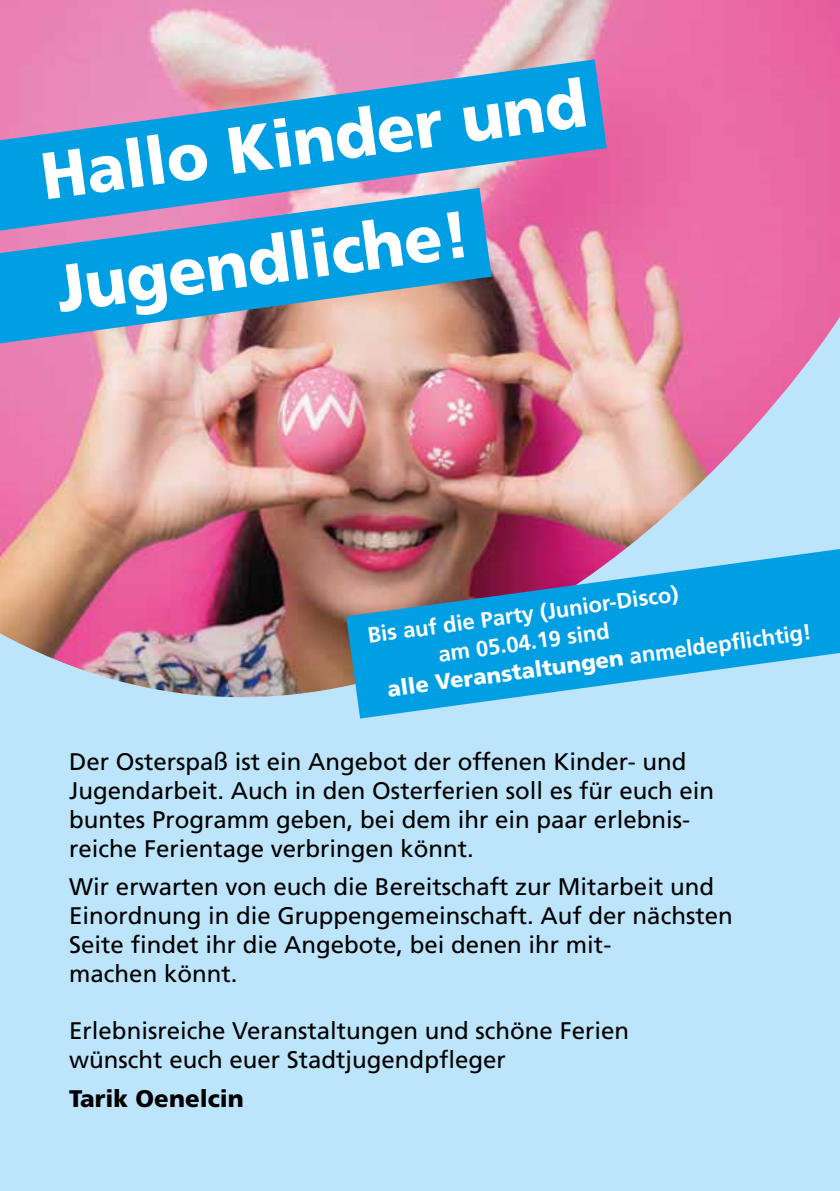
<style>
.page{position:relative;width:840px;height:1191px;background:#fff}
.page>*{position:absolute;margin:0;border:0;box-sizing:border-box;transform-origin:0 0}
.t1{font:900 66px/113.2px "Frutiger";color:#fff;scale:.95 1}
.t2{font:24px/28.8px "Frutiger";color:#000}
.t3{font:900 24px "Frutiger";color:#000}
.t4{font:700 22px "Frutiger CE";color:#fff}
.t5{font:900 22px "Frutiger CE";color:#fff}
.s1{font-weight:700}
</style>
<div class="page">
<img style="left:0;top:0;width:839px;height:312px">
<img style="left:0;top:312px;width:839px;height:879px">
<svg style="left:346px;top:549px;width:493px;height:169px;background:#46a1d3"></svg>
<svg style="left:0;top:59px;width:606px;height:172px;background:#6297cf"></svg>
<svg style="left:0;top:188px;width:491px;height:155px;background:#489dcd"></svg>
<div style="left:768px;top:0;width:71px;height:279px;background:#ea66a2"></div>
<h1 class="t1" style="left:33px;top:121px;width:580px;rotate:-8deg">Hallo Kinder und<br>Jugendliche!</h1>
<p class="t4" style="left:366px;top:623px;width:314px;rotate:-8deg">Bis auf die Party (Junior-Disco)</p>
<p class="t4" style="left:436px;top:641px;width:174px;rotate:-8deg">am 05.04.19 sind</p>
<p class="t5" style="left:385px;top:677px;width:429px;rotate:-8deg">alle Veranstaltungen <span class="s1">anmeldepfl ichtig!</span></p>
<p class="t2" style="left:69px;top:747px;width:646px">Der Osterspaß ist ein Angebot der offenen Kinder- und Jugendarbeit. Auch in den Osterferien soll es für euch ein buntes Programm geben, bei dem ihr ein paar erlebnis&shy;reiche Ferientage verbringen könnt.</p>
<p class="t2" style="left:69px;top:872px;width:664px">Wir erwarten von euch die Bereitschaft zur Mitarbeit und Einordnung in die Gruppengemeinschaft. Auf der nächsten Seite findet ihr die Angebote, bei denen ihr mit-<br>machen könnt.</p>
<p class="t2" style="left:69px;top:1016px;width:561px">Erlebnisreiche Veranstaltungen und schöne Ferien wünscht euch euer Stadtjugendpfleger</p>
<p class="t3" style="left:69px;top:1084px;width:176px">Tarik Oenelcin</p>
</div>
